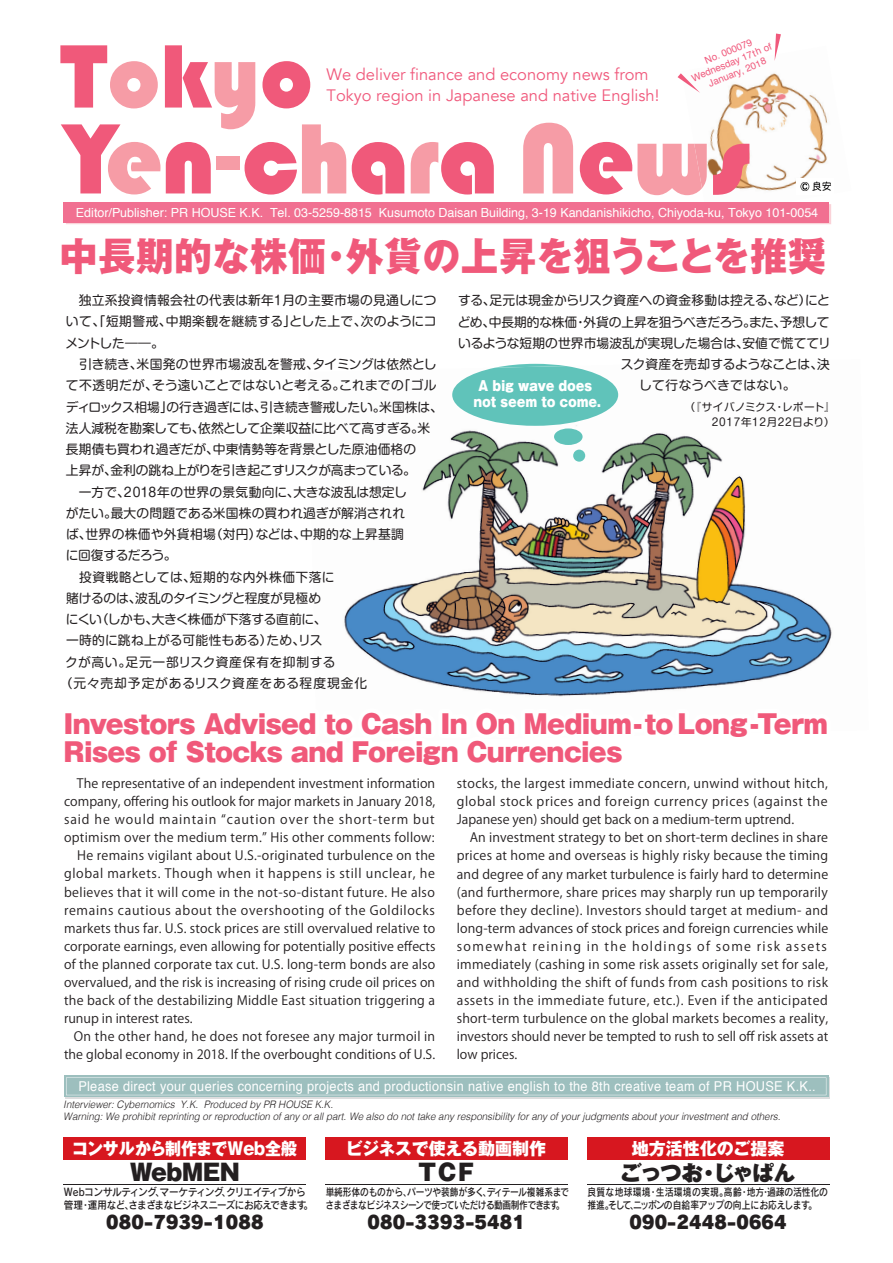
<style>
.page{position:relative;width:893px;height:1263px;background:#fff}
.page>*{position:absolute;margin:0;border:0;box-sizing:border-box;transform-origin:0 0}
.t1{font:800 39px "Gothic MB101 Pro";letter-spacing:.015em;color:#f0597a;scale:.96 1}
.t2{font:900 25.2px/28.5px "Gothic MB101 Pro";letter-spacing:-.005em;color:#f0597a}
.t3{font:900 22.35px "Gothic MB101 Pro";color:#231f20}
.t4{font:900 21.3px "Gothic MB101 Pro";letter-spacing:-.05em;color:#231f20}
.t5{font:18px "Rodin Pro UB";letter-spacing:.01em;color:#231f20}
.t6{font:800 16.95px "Gothic MB101 Pro";color:#fff;scale:.94 1}
.t7{font:800 16.95px "Gothic MB101 Pro";letter-spacing:-.02em;color:#fff}
.t8{font:800 16.95px "Gothic MB101 Pro";color:#fff}
.t9{font:16.5px/21px "Avenir";color:#f0597c}
.t10{font:13.5px "Helvetica";letter-spacing:.025em;color:#fff;scale:.94 1}
.t11{font:900 13.35px/15.8px "Gothic MB101 Pro";letter-spacing:.035em;color:#fff;text-align:center;scale:.9 1}
.t12{font:12.75px/18.1px "Koz Go Pro";letter-spacing:.025em;color:#231f20;text-align:justify}
.t13{font:12.75px/21.3px "Shin M Go Pro";letter-spacing:.005em;color:#231f20;text-align:right}
.t14{font:12.75px "Shin M Go Pro";letter-spacing:.025em;color:#231f20}
.t15{font:12.75px/18.1px "Koz Go Pro";letter-spacing:.005em;color:#231f20;text-align:right}
.t16{font:12.75px "Shin M Go Pro";letter-spacing:-.025em;color:#231f20}
.t17{font:12.75px "Shin M Go Pro";letter-spacing:-.03em;color:#231f20}
.t18{font:12.75px "Shin M Go Pro";letter-spacing:.065em;color:#231f20}
.t19{font:12.75px "Shin M Go Pro";letter-spacing:.04em;color:#231f20}
.t20{font:12.75px "Shin M Go Pro";letter-spacing:-.015em;color:#231f20}
.t21{font:12.75px "Shin M Go Pro";letter-spacing:.05em;color:#231f20}
.t22{font:12.75px "Shin M Go Pro";letter-spacing:-.04em;color:#231f20}
.t23{font:12.6px "Helvetica";letter-spacing:-.005em;color:#fff}
.t24{font:10.65px/12.8px "Rodin Pro DB";letter-spacing:-.04em;color:#231f20;scale:.82 1}
.t25{font:10.65px/12.8px "Rodin Pro DB";color:#231f20;scale:.83 1}
.t26{font:10.65px/12.8px "Rodin Pro DB";letter-spacing:-.04em;color:#231f20;scale:.9 1}
.t27{font:10.65px/14.9px "Shin M Go Pro";letter-spacing:-.085em;color:#231f20;text-align:right}
.t28{font:italic 300 10.35px/11.7px "Helvetica";color:#231f20;scale:.95 1}
.t29{font:9.75px/11.4px "Helvetica";color:#f0597c;text-align:center}
.s1{font-size:10.65px}
</style>
<div class="page">
<div style="left:66px;top:1077px;width:764px;height:22px;background:#ddddde"></div>
<div style="left:64px;top:1075px;width:764px;height:22px;background:linear-gradient(to right,#b8d0d0,#b8d0d0)"></div>
<svg style="left:66px;top:1077px;width:760px;height:18px"></svg>
<img style="left:685px;top:54px;width:143px;height:142px">
<svg style="left:66px;top:204px;width:765px;height:20px"></svg>
<div style="left:64px;top:202px;width:765px;height:20px;background:#f17091"></div>
<svg style="left:60px;top:45px;width:286px;height:150px"></svg>
<svg style="left:352px;top:142px;width:52px;height:53px"></svg>
<svg style="left:411px;top:142px;width:83px;height:53px"></svg>
<svg style="left:523px;top:123px;width:50px;height:70px"></svg>
<svg style="left:580px;top:142px;width:122px;height:53px"></svg>
<img style="left:694px;top:144px;width:13px;height:44px">
<svg style="left:713px;top:144px;width:36px;height:51px"></svg>
<svg style="left:775px;top:34px;width:6px;height:27px"></svg>
<svg style="left:678px;top:73px;width:22px;height:20px"></svg>
<img style="left:797px;top:179px;width:34px;height:15px">
<img style="left:344px;top:363px;width:488px;height:278px">
<svg style="left:353px;top:641px;width:477px;height:56px"></svg>
<hr style="left:587px;top:1184px;width:242px;height:1px;background:#231f20">
<hr style="left:64px;top:1184px;width:242px;height:1px;background:#231f20">
<div style="left:64px;top:1137px;width:242px;height:23px;background:#d7171f"></div>
<div style="left:325px;top:1137px;width:242px;height:23px;background:#d7171f"></div>
<div style="left:587px;top:1137px;width:242px;height:23px;background:#d7171f"></div>
<hr style="left:325px;top:1184px;width:242px;height:1px;background:#231f20">
<svg style="left:495px;top:364px;width:71px;height:2px"></svg>
<img style="left:452px;top:366px;width:166px;height:60px">
<svg style="left:573px;top:450px;width:12px;height:12px"></svg>
<img style="left:554px;top:428px;width:29px;height:17px">
<p class="t9" style="left:327px;top:64px;width:334px">We deliver finance and economy news from<br>Tokyo region in Japanese and native English!</p>
<p class="t29" style="left:686px;top:64px;width:87px;rotate:-23deg">No. 000079<br>Wednesday 17th of<br>January, 2018</p>
<p class="t23" style="left:76px;top:203px;width:744px">Editor/Publisher: PR HOUSE K.K. Tel. 03-5259-8815 Kusumoto Daisan Building, 3-19 Kandanishikicho, Chiyoda-ku, Tokyo 101-0054</p>
<h1 class="t1" style="left:60px;top:224px;width:799px">中長期的な株価・外貨の上昇を狙うことを推奨</h1>
<p class="t14" style="left:79px;top:290px;width:359px">独立系投資情報会社の代表は新年1月の主要市場の見通しにつ</p>
<p class="t14" style="left:66px;top:311px;width:372px">いて、「短期警戒、中期楽観を継続する」とした上で、次のようにコ</p>
<p class="t13" style="left:66px;top:331px;width:100px">メントした――。</p>
<p class="t13" style="left:66px;top:352px;width:372px">　引き続き、米国発の世界市場波乱を警戒、タイミングは依然とし</p>
<p class="t14" style="left:66px;top:375px;width:372px">て不透明だが、そう遠いことではないと考える。これまでの「ゴル</p>
<p class="t16" style="left:66px;top:396px;width:379px">ディロックス相場」の行き過ぎには、引き続き警戒したい。米国株は、</p>
<p class="t13" style="left:66px;top:416px;width:366px">法人減税を勘案しても、依然として企業収益に比べて高すぎる。米</p>
<p class="t13" style="left:66px;top:437px;width:352px">長期債も買われ過ぎだが、中東情勢等を背景とした原油価格の</p>
<p class="t17" style="left:66px;top:460px;width:352px">上昇が、金利の跳ね上がりを引き起こすリスクが高まっている。</p>
<p class="t13" style="left:66px;top:480px;width:342px">　一方で、2018年の世界の景気動向に、大きな波乱は想定し</p>
<p class="t13" style="left:66px;top:501px;width:341px">がたい。最大の問題である米国株の買われ過ぎが解消されれ</p>
<p class="t14" style="left:66px;top:524px;width:340px">ば、世界の株価や外貨相場（対円）などは、中期的な上昇基調</p>
<p class="t22" style="left:66px;top:545px;width:112px">に回復するだろう。</p>
<p class="t19" style="left:66px;top:566px;width:270px">　投資戦略としては、短期的な内外株価下落に</p>
<p class="t20" style="left:66px;top:588px;width:257px">賭けるのは、波乱のタイミングと程度が見極め</p>
<p class="t16" style="left:66px;top:609px;width:262px">にくい（しかも、大きく株価が下落する直前に、</p>
<p class="t13" style="left:66px;top:628px;width:258px">一時的に跳ね上がる可能性もある）ため、リス</p>
<p class="t21" style="left:65px;top:651px;width:272px">クが高い。足元一部リスク資産保有を抑制する</p>
<p class="t18" style="left:60px;top:673px;width:309px">（元々売却予定があるリスク資産をある程度現金化</p>
<p class="t13" style="left:458px;top:288px;width:375px">する、足元は現金からリスク資産への資金移動は控える、など）にとどめ、中長期的な株価・外貨の上昇を狙うべきだろう。また、予想しているような短期の世界市場波乱が実現した場合は、安値で慌ててリスク資産を売却するようなことは、決<br>して行なうべきではない。<span class="s1">　 　　</span></p>
<p class="t27" style="left:678px;top:398px;width:158px">　（『サイバノミクス・レポート』　　２０１７年１２月２２日より）</p>
<p class="t11" style="left:474px;top:377px;width:143px">A big wave does not seem to come.</p>
<h2 class="t2" style="left:64px;top:707px;width:765px">Investors Advised to Cash In On Medium-to Long-Term<br>Rises of Stocks and Foreign Currencies</h2>
<p class="t12" style="left:64px;top:775px;width:373px">　The representative of an independent investment information company, offering his outlook for major markets in January 2018, said he would maintain “caution over the short-term but optimism over the medium term.” His other comments follow:　He remains vigilant about U.S.-originated turbulence on the global markets. Though when it happens is still unclear, he believes that it will come in the not-so-distant future. He also remains cautious about the overshooting of the Goldilocks markets thus far. U.S. stock prices are still overvalued relative to corporate earnings, even allowing for potentially positive effects of the planned corporate tax cut. U.S. long-term bonds are also overvalued, and the risk is increasing of rising crude oil prices on the back of the destabilizing Middle East situation triggering a runup in interest rates.</p>
<p class="t15" style="left:64px;top:1028px;width:373px">On the other hand, he does not foresee any major turmoil in the global economy in 2018. If the overbought conditions of U.S.</p>
<p class="t12" style="left:457px;top:775px;width:373px;text-align:left">stocks, the largest immediate concern, unwind without hitch, global stock prices and foreign currency prices (against the Japanese yen) should get back on a medium-term uptrend.<br>　An investment strategy to bet on short-term declines in share prices at home and overseas is highly risky because the timing and degree of any market turbulence is fairly hard to determine (and furthermore, share prices may sharply run up temporarily before they decline). Investors should target at medium- and long-term advances of stock prices and foreign currencies while somewhat reining in the holdings of some risk assets immediately (cashing in some risk assets originally set for sale, and withholding the shift of funds from cash positions to risk assets in the immediate future, etc.). Even if the anticipated short-term turbulence on the global markets becomes a reality, investors should never be tempted to rush to sell off risk assets at low prices.</p>
<p class="t10" style="left:78px;top:1075px;width:786px">Please direct your queries concerning projects and productionsin native english to the 8th creative team of PR HOUSE K.K..</p>
<p class="t28" style="left:63px;top:1099px;width:756px">Interviewer: Cybernomics Y.K. Produced by PR HOUSE K.K.<br>Warning: We prohibit reprinting or reproduction of any or all part. We also do not take any responsibility for any of your judgments about your investment and others.</p>
<h3 class="t6" style="left:72px;top:1135px;width:241px">コンサルから制作までWeb全般</h3>
<h3 class="t7" style="left:346px;top:1135px;width:202px">ビジネスで使える動画制作</h3>
<h3 class="t8" style="left:632px;top:1135px;width:154px">地方活性化のご提案</h3>
<h3 class="t3" style="left:130px;top:1154px;width:111px">WebMEN</h3>
<h3 class="t3" style="left:419px;top:1154px;width:56px">TCF</h3>
<h3 class="t4" style="left:621px;top:1154px;width:176px">ごっつお・じゃぱん</h3>
<p class="t26" style="left:64px;top:1185px;width:278px">Webコンサルティング、マーケティング、クリエイティブから管理・運用など、さまざまなビジネスニーズにお応えできます。</p>
<p class="t24" style="left:326px;top:1185px;width:299px">単純形体のものから、パーツや装飾が多く、ディテール複雑系までさまざまなビジネスシーンで使っていただける動画制作できます。</p>
<h3 class="t5" style="left:106px;top:1209px;width:159px">080-7939-1088</h3>
<h3 class="t5" style="left:368px;top:1209px;width:159px">080-3393-5481</h3>
<h3 class="t5" style="left:629px;top:1209px;width:159px">090-2448-0664</h3>
<p class="t25" style="left:587px;top:1185px;width:291px">良質な地球環境・生活環境の実現。高齢･地方･過疎の活性化の推進。そして、ニッポンの自給率アップの向上にお応えします。</p>
</div>
